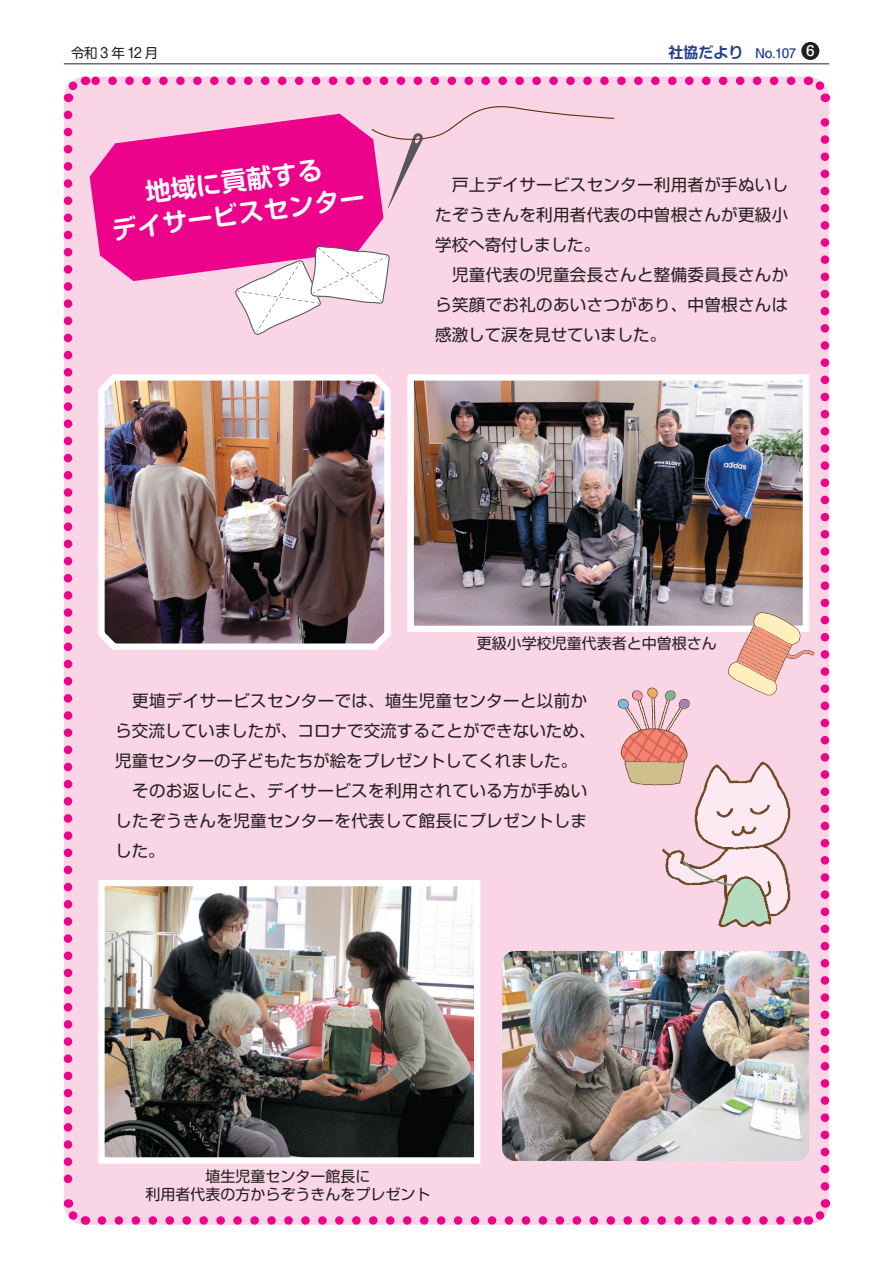
<style>
.page{position:relative;width:893px;height:1263px;background:#fff}
.page>*{position:absolute;margin:0;border:0;box-sizing:border-box;transform-origin:0 0}
.t1{font:700 25.5px "Soft Go Std De";color:#fff}
.t2{font:16.5px/30px "Shin Go Pr 6 N";letter-spacing:.02em;color:#231f20}
.t3{font:15px/18px "Soft Go Std";color:#231f20;text-align:center}
.t4{font:700 15px "Shin M Go Pr 6 N De";color:#253f8e}
.t5{font:13.5px "Shin M Go Pr 6 N";color:#231f20}
.t6{font:500 13.5px "Shin M Go Pr 6 N";color:#fff}
.t7{font:500 12px "Shin M Go Pr 6 N";color:#253f8e}
</style>
<div class="page">
<img style="left:63px;top:76px;width:768px;height:1149px">
<hr style="left:64px;top:64px;width:765px;height:1px;background:#231f20">
<div style="left:801px;top:42px;width:18px;height:18px;background:#231f20;border-radius:50%"></div>
<p class="t5" style="left:71px;top:42px;width:89px">令和 3 年 12 月</p>
<h1 class="t1" style="left:143px;top:174px;width:180px;rotate:-7deg">地域に貢献する</h1>
<h1 class="t1" style="left:110px;top:211px;width:256px;rotate:-7deg">デイサービスセンター</h1>
<p class="t4" style="left:669px;top:40px;width:76px">社協だより</p>
<p class="t7" style="left:744px;top:44px;width:54px">　No.107</p>
<p class="t6" style="left:806px;top:40px;width:10px">6</p>
<p class="t2" style="left:435px;top:169px;width:355px">　戸上デイサービスセンター利用者が手ぬいし</p>
<p class="t2" style="left:435px;top:199px;width:355px">たぞうきんを利用者代表の中曽根さんが更級小学校へ寄付しました。<br>　児童代表の児童会長さんと整備委員長さんから笑顔でお礼のあいさつがあり、中曽根さんは感激して涙を見せていました。</p>
<p class="t3" style="left:477px;top:633px;width:241px">更級小学校児童代表者と中曽根さん</p>
<p class="t2" style="left:115px;top:684px;width:482px">　更埴デイサービスセンターでは、埴生児童センターと以前から交流していましたが、コロナで交流することができないため、児童センターの子どもたちが絵をプレゼントしてくれました。　そのお返しにと、デイサービスを利用されている方が手ぬいしたぞうきんを児童センターを代表して館長にプレゼントしました。</p>
<p class="t3" style="left:146px;top:1165px;width:286px">埴生児童センター館長に<br>利用者代表の方からぞうきんをプレゼント</p>
</div>
